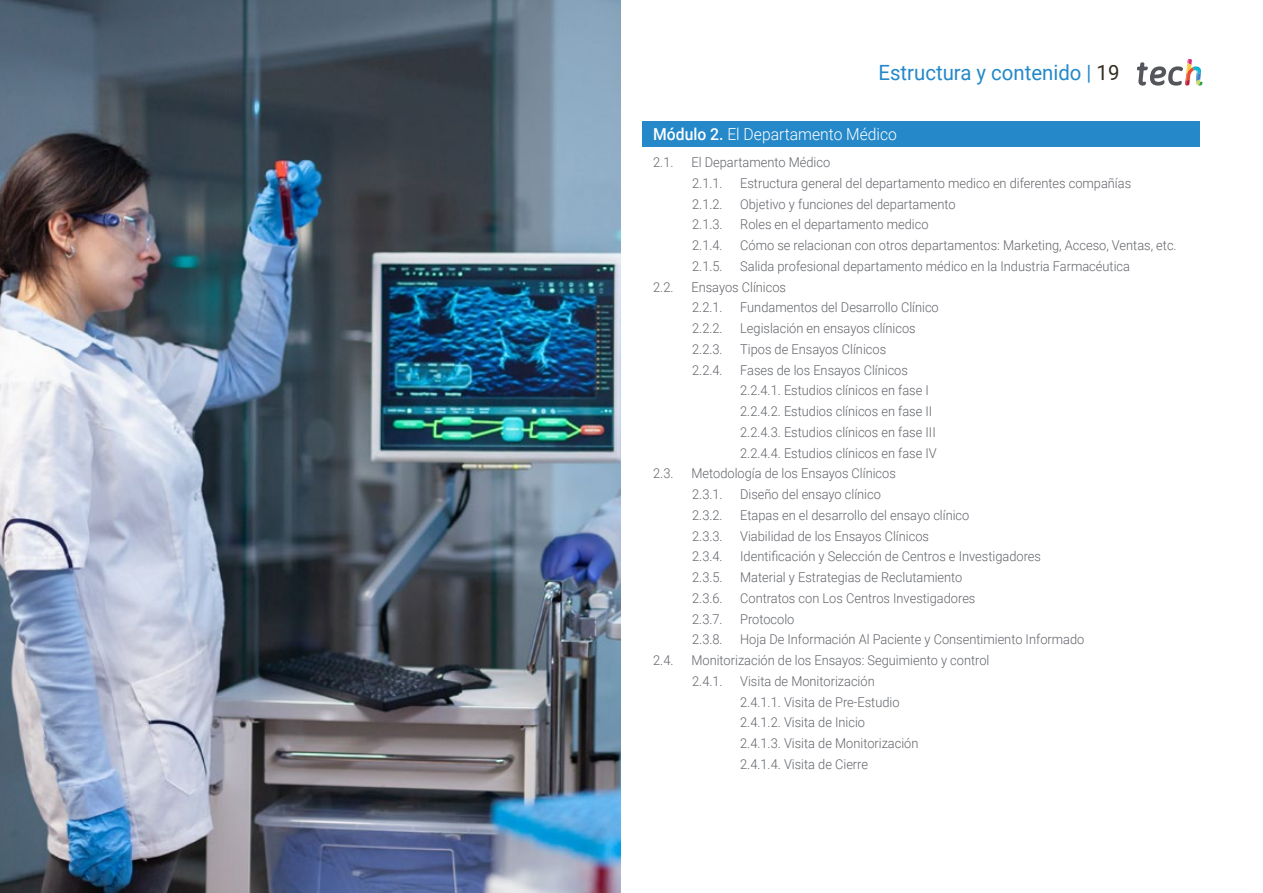
<style>
.page{position:relative;width:1263px;height:893px;background:#fff}
.page>*{position:absolute;margin:0;border:0;box-sizing:border-box;transform-origin:0 0}
.t1{font:21px "Roboto";color:#2488c9}
.t2{font:300 16.5px "Roboto";color:#fff;scale:.95 1}
.t3{font:300 13.5px/20.7px "Roboto";color:#61646a;scale:.95 1}
.s1{color:#312e20}
.s2{font-weight:500}
</style>
<div class="page">
<img style="left:0;top:0;width:621px;height:893px">
<div style="left:642px;top:121px;width:557px;height:25px;background:#2488c9"></div>
<svg style="left:1137px;top:59px;width:65px;height:27px"></svg>
<h1 class="t1" style="left:878px;top:57px;width:242px">Estructura y contenido | <span class="s1">19</span></h1>
<p class="t2" style="left:653px;top:123px;width:258px"><span class="s2">Módulo 2.</span> El Departamento Médico</p>
<p class="t3" style="left:653px;top:151px;width:23px">2.1.</p>
<p class="t3" style="left:691px;top:151px;width:148px">El Departamento Médico<br>2.1.1.</p>
<p class="t3" style="left:740px;top:172px;width:413px">Estructura general del departamento medico en diferentes compañías</p>
<p class="t3" style="left:692px;top:193px;width:34px">2.1.2.</p>
<p class="t3" style="left:740px;top:193px;width:228px">Objetivo y funciones del departamento</p>
<p class="t3" style="left:692px;top:214px;width:34px">2.1.3.</p>
<p class="t3" style="left:740px;top:214px;width:200px">Roles en el departamento medico</p>
<p class="t3" style="left:692px;top:234px;width:34px">2.1.4.</p>
<p class="t3" style="left:740px;top:234px;width:461px">Cómo se relacionan con otros departamentos: Marketing, Acceso, Ventas, etc.</p>
<p class="t3" style="left:692px;top:255px;width:34px">2.1.5.</p>
<p class="t3" style="left:740px;top:255px;width:412px">Salida profesional departamento médico en la Industria Farmacéutica</p>
<p class="t3" style="left:653px;top:276px;width:23px">2.2.</p>
<p class="t3" style="left:691px;top:276px;width:101px">Ensayos Clínicos<br>2.2.1.</p>
<p class="t3" style="left:740px;top:297px;width:211px">Fundamentos del Desarrollo Clínico</p>
<p class="t3" style="left:692px;top:317px;width:34px">2.2.2.</p>
<p class="t3" style="left:740px;top:317px;width:186px">Legislación en ensayos clínicos</p>
<p class="t3" style="left:692px;top:338px;width:34px">2.2.3.</p>
<p class="t3" style="left:740px;top:338px;width:155px">Tipos de Ensayos Clínicos</p>
<p class="t3" style="left:692px;top:359px;width:34px">2.2.4.</p>
<p class="t3" style="left:740px;top:359px;width:208px">Fases de los Ensayos Clínicos 2.2.4.1. Estudios clínicos en fase I 2.2.4.2. Estudios clínicos en fase II 2.2.4.3. Estudios clínicos en fase III 2.2.4.4. Estudios clínicos en fase IV</p>
<p class="t3" style="left:653px;top:463px;width:23px">2.3.</p>
<p class="t3" style="left:691px;top:463px;width:217px">Metodología de los Ensayos Clínicos<br>2.3.1.</p>
<p class="t3" style="left:740px;top:483px;width:150px">Diseño del ensayo clínico</p>
<p class="t3" style="left:692px;top:504px;width:34px">2.3.2.</p>
<p class="t3" style="left:740px;top:504px;width:243px">Etapas en el desarrollo del ensayo clínico</p>
<p class="t3" style="left:692px;top:525px;width:34px">2.3.3.</p>
<p class="t3" style="left:740px;top:525px;width:200px">Viabilidad de los Ensayos Clínicos</p>
<p class="t3" style="left:692px;top:546px;width:34px">2.3.4.</p>
<p class="t3" style="left:740px;top:546px;width:318px">Identificación y Selección de Centros e Investigadores</p>
<p class="t3" style="left:692px;top:566px;width:34px">2.3.5.</p>
<p class="t3" style="left:740px;top:566px;width:235px">Material y Estrategias de Reclutamiento</p>
<p class="t3" style="left:692px;top:587px;width:34px">2.3.6.</p>
<p class="t3" style="left:740px;top:587px;width:249px">Contratos con Los Centros Investigadores</p>
<p class="t3" style="left:692px;top:608px;width:34px">2.3.7.</p>
<p class="t3" style="left:740px;top:608px;width:59px">Protocolo</p>
<p class="t3" style="left:692px;top:629px;width:34px">2.3.8.</p>
<p class="t3" style="left:740px;top:629px;width:364px">Hoja De Información Al Paciente y Consentimiento Informado</p>
<p class="t3" style="left:653px;top:649px;width:23px">2.4.</p>
<p class="t3" style="left:691px;top:649px;width:315px">Monitorización de los Ensayos: Seguimiento y control<br>2.4.1.</p>
<p class="t3" style="left:740px;top:670px;width:189px">Visita de Monitorización<br>2.4.1.1. Visita de Pre-Estudio<br>2.4.1.2. Visita de Inicio<br>2.4.1.3. Visita de Monitorización<br>2.4.1.4. Visita de Cierre</p>
</div>
